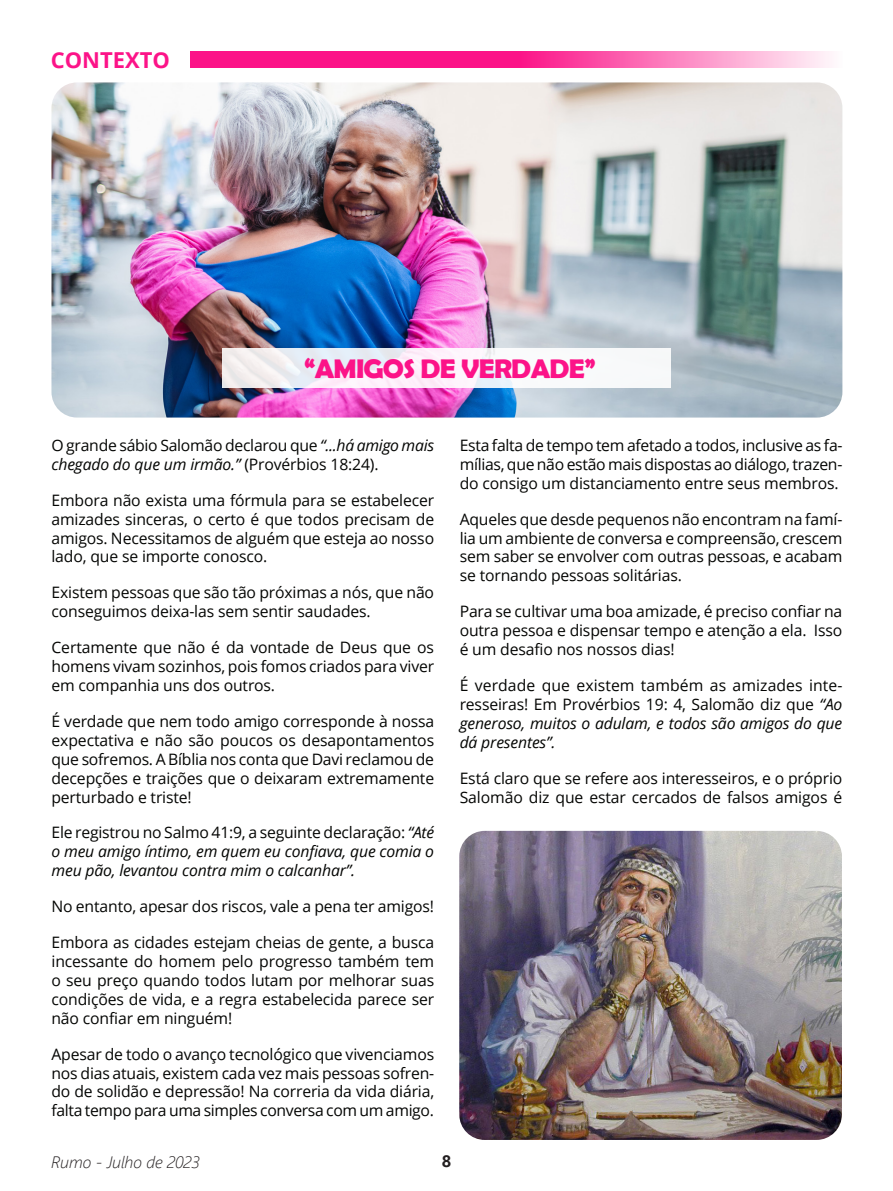
<style>
.page{position:relative;width:893px;height:1191px;background:#fff}
.page>*{position:absolute;margin:0;border:0;box-sizing:border-box;transform-origin:0 0}
._2016_texto{font:700 27px "Berlin Sans FB Demi";letter-spacing:-.03em;color:#fc1388;scale:1.05 1}
._2016_texto-2{font:700 21.9px "Open Sans";color:#fc1388}
.t1{font:italic 300 16.5px "Segoe UI";color:#231f20}
.t2{font:700 16.5px "Segoe UI";color:#231f20}
._2016_texto-3{font:15.75px/18.9px "Open Sans";letter-spacing:-.01em;color:#040503;text-align:justify}
._2016_texto-4{font:italic 15.75px/18.9px "Open Sans";letter-spacing:-.01em;color:#040503;text-align:justify}
.s1{font-style:italic}
.s2{font-style:normal}
</style>
<div class="page">
<svg style="left:190px;top:51px;width:642px;height:17px;background:#fc49a3"></svg>
<img style="left:51px;top:82px;width:791px;height:335px">
<img style="left:459px;top:831px;width:383px;height:309px">
<svg style="left:223px;top:349px;width:448px;height:39px;fill:#f8f4fa"></svg>
<p class="_2016_texto-2" style="left:51px;top:44px;width:121px">CONTEXTO</p>
<p class="_2016_texto" style="left:304px;top:353px;width:279px">“AMIGOS DE VERDADE”</p>
<p class="_2016_texto-3" style="left:51px;top:435px;width:384px">O grande sábio Salomão declarou que <span class="s1">“...há amigo mais chegado do que um irmão.”</span> (Provérbios 18:24).</p>
<p class="_2016_texto-3" style="left:51px;top:490px;width:384px">Embora não exista uma fórmula para se estabelecer amizades sinceras, o certo é que todos precisam de amigos. Necessitamos de alguém que esteja ao nosso lado, que se importe conosco.</p>
<p class="_2016_texto-3" style="left:51px;top:583px;width:384px">Existem pessoas que são tão próximas a nós, que não conseguimos deixa-las sem sentir saudades.</p>
<p class="_2016_texto-3" style="left:51px;top:637px;width:384px">Certamente que não é da vontade de Deus que os homens vivam sozinhos, pois fomos criados para viver em companhia uns dos outros.</p>
<p class="_2016_texto-3" style="left:51px;top:711px;width:384px">É verdade que nem todo amigo corresponde à nossa expectativa e não são poucos os desapontamentos que sofremos. A Bíblia nos conta que Davi reclamou de decepções e traições que o deixaram extremamente perturbado e triste!</p>
<p class="_2016_texto-4" style="left:51px;top:823px;width:384px"><span class="s2">Ele registrou no Salmo 41:9, a seguinte declaração:</span> “Até o meu amigo íntimo, em quem eu confiava, que comia o meu pão, levantou contra mim o calcanhar”.</p>
<p class="_2016_texto-3" style="left:51px;top:896px;width:384px">No entanto, apesar dos riscos, vale a pena ter amigos!</p>
<p class="_2016_texto-3" style="left:51px;top:932px;width:384px">Embora as cidades estejam cheias de gente, a busca incessante do homem pelo progresso também tem o seu preço quando todos lutam por melhorar suas condições de vida, e a regra estabelecida parece ser não confiar em ninguém!</p>
<p class="_2016_texto-3" style="left:51px;top:1044px;width:384px">Apesar de todo o avanço tecnológico que vivenciamos nos dias atuais, existem cada vez mais pessoas sofren&shy;do de solidão e depressão! Na correria da vida diária, falta tempo para uma simples conversa com um amigo.</p>
<p class="_2016_texto-3" style="left:460px;top:435px;width:384px">Esta falta de tempo tem afetado a todos, inclusive as fa&shy;mílias, que não estão mais dispostas ao diálogo, trazen&shy;do consigo um distanciamento entre seus membros.</p>
<p class="_2016_texto-3" style="left:460px;top:509px;width:384px">Aqueles que desde pequenos não encontram na famí&shy;lia um ambiente de conversa e compreensão, crescem sem saber se envolver com outras pessoas, e acabam se tornando pessoas solitárias.</p>
<p class="_2016_texto-3" style="left:460px;top:601px;width:384px">Para se cultivar uma boa amizade, é preciso confiar na outra pessoa e dispensar tempo e atenção a ela. Isso é um desafio nos nossos dias!</p>
<p class="_2016_texto-3" style="left:460px;top:675px;width:384px">É verdade que existem também as amizades inte&shy;resseiras! Em Provérbios 19: 4, Salomão diz que <span class="s1">“Ao generoso, muitos o adulam, e todos são amigos do que dá presentes”.</span></p>
<p class="_2016_texto-3" style="left:460px;top:768px;width:384px">Está claro que se refere aos interesseiros, e o próprio<br>Salomão diz que estar cercados de falsos amigos é</p>
<p class="t1" style="left:51px;top:1146px;width:150px">Rumo - Julho de 2023</p>
<p class="t2" style="left:442px;top:1145px;width:11px">8</p>
</div>
